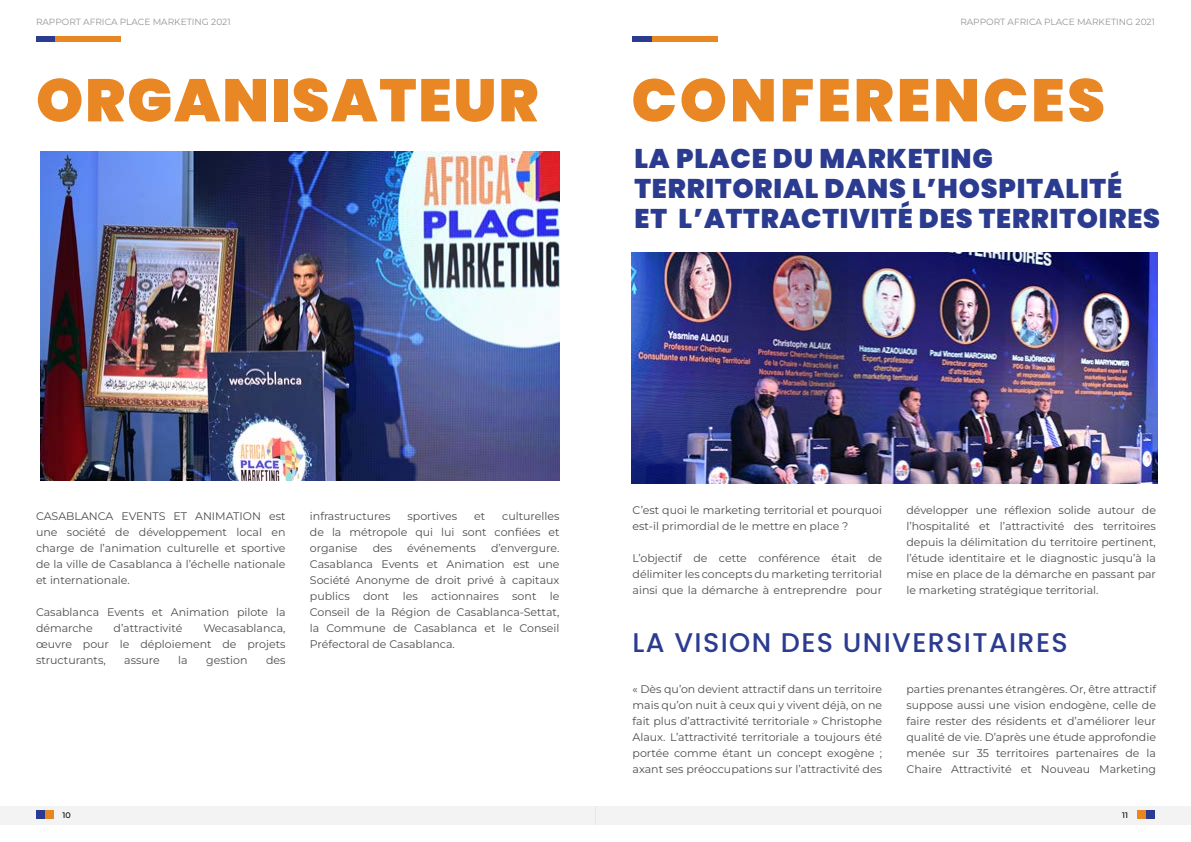
<style>
.page{position:relative;width:1191px;height:842px;background:#fff}
.page>*{position:absolute;margin:0;border:0;box-sizing:border-box;transform-origin:0 0}
.t1{font:900 60px "Poppins";letter-spacing:.03em;color:#e98724}
.t2{font:900 60px "Poppins";letter-spacing:.05em;color:#e98724}
.t3{font:900 27px/30px "Poppins";letter-spacing:.03em;color:#2b3c90}
.t4{font:500 27px "Poppins";letter-spacing:.05em;color:#2b3c90}
.t5{font:100 11px/16px "Montserrat";color:#4d4d4f;text-align:justify}
.t6{font:100 9px "Montserrat";color:#939598}
.t7{font:100 8px "Montserrat";color:#000}
</style>
<div class="page">
<div style="left:0;top:806px;width:595px;height:18px;background:#f3f3f3"></div>
<div style="left:595px;top:806px;width:596px;height:18px;background:#f3f3f3"></div>
<div style="left:45px;top:811px;width:8px;height:8px;background:#e88624"></div>
<div style="left:1137px;top:811px;width:8px;height:8px;background:#e88624"></div>
<div style="left:36px;top:811px;width:8px;height:8px;background:#2b3c90"></div>
<div style="left:1146px;top:811px;width:9px;height:8px;background:#2b3c90"></div>
<div style="left:36px;top:36px;width:19px;height:6px;background:#2b3c90"></div>
<div style="left:55px;top:36px;width:66px;height:6px;background:#e98724"></div>
<div style="left:632px;top:36px;width:20px;height:6px;background:#2b3c90"></div>
<div style="left:652px;top:36px;width:65px;height:6px;background:#e98724"></div>
<img style="left:631px;top:252px;width:526px;height:232px">
<img style="left:40px;top:152px;width:519px;height:328px">
<p class="t6" style="left:36px;top:16px;width:196px">RAPPORT AFRICA PLACE MARKETING 2021</p>
<p class="t6" style="left:960px;top:16px;width:196px">RAPPORT AFRICA PLACE MARKETING 2021</p>
<h1 class="t1" style="left:36px;top:66px;width:504px">ORGANISATEUR</h1>
<h1 class="t2" style="left:631px;top:66px;width:475px">CONFERENCES</h1>
<h2 class="t3" style="left:634px;top:143px;width:527px">LA PLACE DU MARKETING<br>TERRITORIAL DANS L’HOSPITALITÉ<br>ET L’ATTRACTIVITÉ DES TERRITOIRES</h2>
<p class="t5" style="left:36px;top:508px;width:251px">CASABLANCA EVENTS ET ANIMATION est une société de développement local en charge de l’animation culturelle et sportive de la ville de Casablanca à l’échelle nationale et internationale.</p>
<p class="t5" style="left:36px;top:604px;width:251px">Casablanca Events et Animation pilote la démarche</p>
<p class="t5" style="left:114px;top:620px;width:70px">d’attractivité</p>
<p class="t5" style="left:36px;top:620px;width:251px;text-indent:167px">Wecasablanca, œuvre pour le déploiement de projets structurants,</p>
<p class="t5" style="left:124px;top:652px;width:37px">assure</p>
<p class="t5" style="left:178px;top:652px;width:11px">la</p>
<p class="t5" style="left:206px;top:652px;width:43px">gestion</p>
<p class="t5" style="left:266px;top:652px;width:21px">des</p>
<p class="t5" style="left:310px;top:508px;width:82px">infrastructures</p>
<p class="t5" style="left:407px;top:508px;width:51px">sportives</p>
<p class="t5" style="left:474px;top:508px;width:13px">et</p>
<p class="t5" style="left:310px;top:508px;width:251px;text-indent:192px">culturelles de la métropole qui lui sont confiées et organise</p>
<p class="t5" style="left:310px;top:540px;width:251px;text-indent:181px">d’envergure.<br>Casablanca Events et Animation est une Société Anonyme de droit privé à capitaux publics dont les actionnaires sont le Conseil de la Région de Casablanca-Settat, la Commune de Casablanca et le Conseil Préfectoral de Casablanca.</p>
<p class="t5" style="left:373px;top:540px;width:21px">des</p>
<p class="t5" style="left:407px;top:540px;width:70px">événements</p>
<p class="t5" style="left:906px;top:502px;width:251px">développer une réflexion solide autour de l’hospitalité et l’attractivité des territoires depuis la délimitation du territoire pertinent, l’étude identitaire et le diagnostic jusqu’à la mise en place de la démarche en passant par le marketing stratégique territorial.</p>
<h2 class="t4" style="left:632px;top:627px;width:437px">LA VISION DES UNIVERSITAIRES</h2>
<p class="t5" style="left:632px;top:681px;width:251px">« Dès qu’on devient attractif dans un territoire mais qu’on nuit à ceux qui y vivent déjà, on ne fait plus d’attractivité territoriale » Christophe Alaux. L’attractivité territoriale a toujours été portée comme étant un concept exogène ; axant ses préoccupations sur l’attractivité des</p>
<p class="t5" style="left:906px;top:681px;width:251px">parties prenantes étrangères. Or, être attractif suppose aussi une vision endogène, celle de faire rester des résidents et d’améliorer leur qualité de vie. D’après une étude approfondie menée sur 35 territoires partenaires de la Chaire Attractivité et Nouveau Marketing</p>
<p class="t5" style="left:632px;top:502px;width:251px">C’est quoi le marketing territorial et pourquoi est-il primordial de le mettre en place ?</p>
<p class="t5" style="left:632px;top:550px;width:251px">L’objectif de cette conférence était de délimiter les concepts du marketing territorial ainsi que la démarche à entreprendre pour</p>
<p class="t7" style="left:63px;top:810px;width:10px">10</p>
<p class="t7" style="left:1122px;top:810px;width:7px">11</p>
</div>
